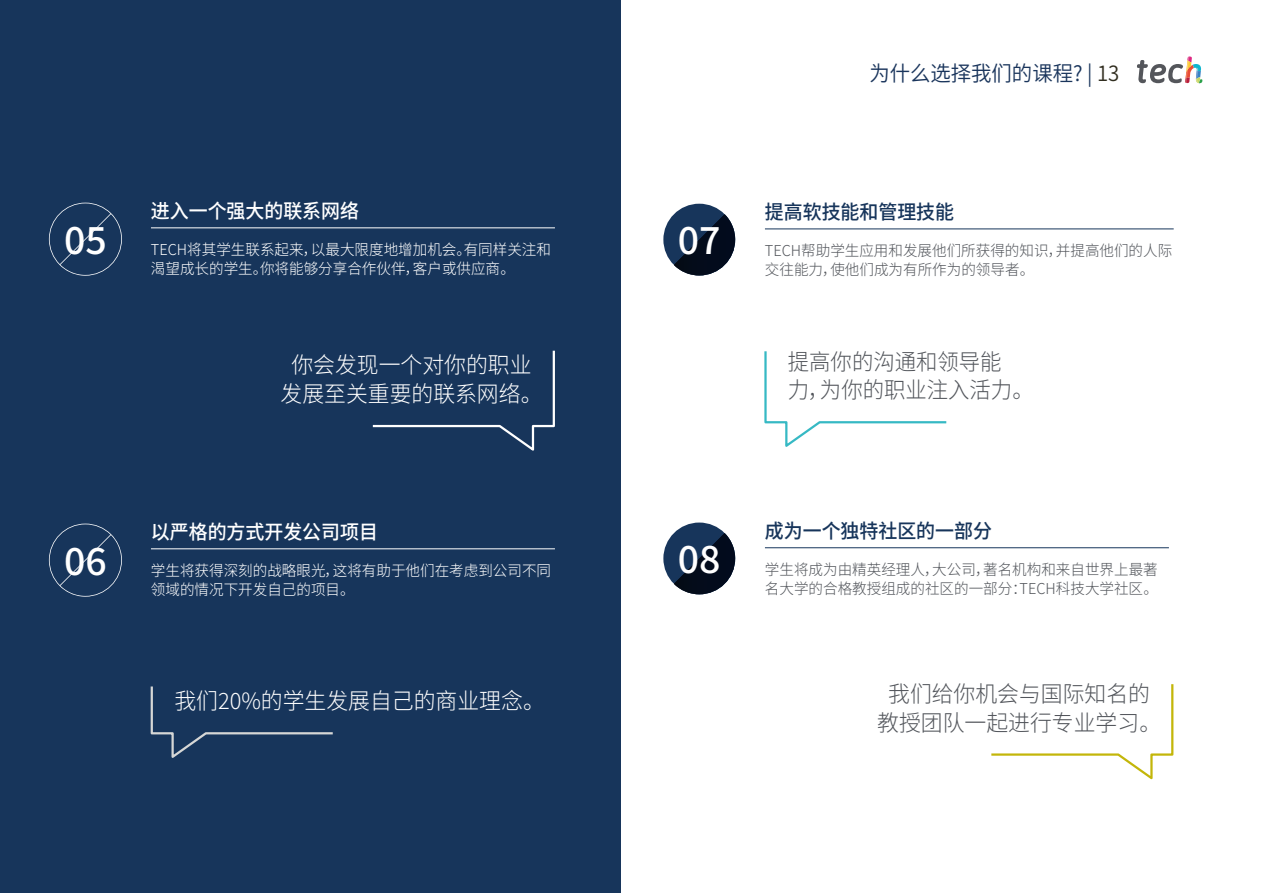
<style>
.page{position:relative;width:1263px;height:893px;background:#fff}
.page>*{position:absolute;margin:0;border:0;box-sizing:border-box;transform-origin:0 0}
.t1{font:500 37.5px "Source Han Sans CN";color:#fff}
.t2{font:300 22.5px/28.5px "Source Han Sans CN";color:#fff;text-align:center}
.t3{font:300 22.5px/28.5px "Source Han Sans CN";color:#52555b;text-align:center}
.t4{font:300 22.5px/28.5px "Source Han Sans CN";color:#52555b;scale:.95 1}
.t5{font:21px "Source Han Sans CN";color:#1a355c}
.t6{font:500 19.5px "Source Han Sans CN";color:#fff}
.t7{font:500 19.5px "Source Han Sans CN";color:#17355b}
.t8{font:300 15px/19.5px "Source Han Sans CN";color:#52555b}
.t9{font:300 15px/19.5px "Source Han Sans CN";color:#fff}
.s1{color:#312e20}
</style>
<div class="page">
<div style="left:0;top:0;width:621px;height:893px;background:#17355b"></div>
<svg style="left:1137px;top:57px;width:65px;height:27px"></svg>
<hr style="left:151px;top:227px;width:404px;height:1px;background:#fff">
<hr style="left:765px;top:229px;width:409px;height:1px;background:#17355b">
<svg style="left:372px;top:350px;width:183px;height:101px"></svg>
<hr style="left:151px;top:548px;width:404px;height:1px;background:#fff">
<hr style="left:765px;top:547px;width:404px;height:1px;background:#17355b">
<svg style="left:150px;top:686px;width:183px;height:72px"></svg>
<svg style="left:49px;top:203px;width:73px;height:73px"></svg>
<svg style="left:49px;top:524px;width:73px;height:73px"></svg>
<svg style="left:764px;top:351px;width:183px;height:96px"></svg>
<svg style="left:991px;top:684px;width:183px;height:96px"></svg>
<div style="left:663px;top:204px;width:72px;height:71px;background:#17355b;border-radius:50%"></div>
<svg style="left:674px;top:214px;width:61px;height:61px"></svg>
<div style="left:663px;top:523px;width:72px;height:71px;background:#17355b;border-radius:50%"></div>
<svg style="left:674px;top:533px;width:61px;height:61px"></svg>
<h1 class="t1" style="left:64px;top:219px;width:44px">05</h1>
<h3 class="t6" style="left:151px;top:200px;width:210px">进入一个强大的联系网络</h3>
<p class="t9" style="left:151px;top:240px;width:402px">TECH将其学生联系起来，以最大限度地增加机会。有同样关注和渴望成长的学生。你将能够分享合作伙伴，客户或供应商。</p>
<h2 class="t2" style="left:281px;top:351px;width:264px">你会发现一个对你的职业发展至关重要的联系网络。</h2>
<h1 class="t1" style="left:64px;top:540px;width:44px">06</h1>
<h3 class="t6" style="left:151px;top:521px;width:228px">以严格的方式开发公司项目</h3>
<p class="t9" style="left:151px;top:561px;width:402px">学生将获得深刻的战略眼光，这将有助于他们在考虑到公司不同领域的情况下开发自己的项目。</p>
<h2 class="t2" style="left:174px;top:687px;width:372px">我们20%的学生发展自己的商业理念。</h2>
<h1 class="t1" style="left:678px;top:219px;width:44px">07</h1>
<h3 class="t5" style="left:869px;top:62px;width:252px">为什么选择我们的课程? | <span class="s1">13</span></h3>
<h3 class="t7" style="left:765px;top:201px;width:191px">提高软技能和管理技能</h3>
<p class="t8" style="left:765px;top:241px;width:409px">TECH帮助学生应用和发展他们所获得的知识，并提高他们的人际交往能力，使他们成为有所作为的领导者。</p>
<h2 class="t4" style="left:788px;top:348px;width:260px">提高你的沟通和领导能<br>力，为你的职业注入活力。</h2>
<h1 class="t1" style="left:678px;top:538px;width:44px">08</h1>
<h3 class="t7" style="left:765px;top:520px;width:228px">成为一个独特社区的一部分</h3>
<p class="t8" style="left:765px;top:560px;width:394px">学生将成为由精英经理人，大公司，著名机构和来自世界上最著名大学的合格教授组成的社区的一部分：TECH科技大学社区。</p>
<h2 class="t3" style="left:877px;top:680px;width:285px">我们给你机会与国际知名的教授团队一起进行专业学习。</h2>
</div>
